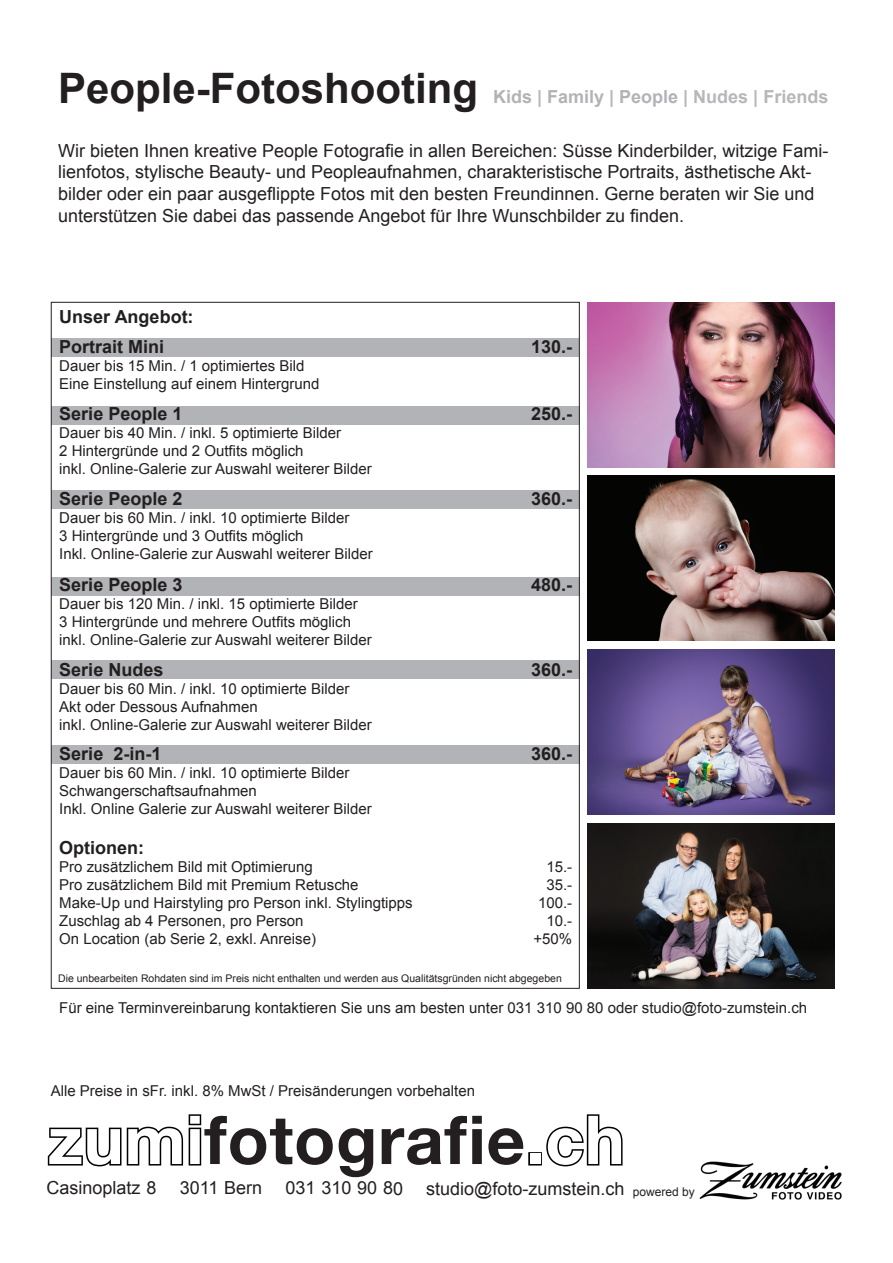
<style>
.page{position:relative;width:893px;height:1263px;background:#fff}
.page>*{position:absolute;margin:0;border:0;box-sizing:border-box;transform-origin:0 0}
.t1{font:700 67.5px "Helvetica Neue";letter-spacing:.01em;color:#231f20}
.t2{font:700 42px "Arial";color:#231f20}
.t3{font:18px/21.6px "Arial";color:#231f20}
.t4{font:700 18px/30.6px "Arial";color:#231f20}
.t5{font:700 18px "Arial";color:#b2b3b7}
.t6{font:15px/18px "Arial";color:#231f20}
.t7{font:10.5px "Arial";color:#231f20}
.s1{color:#b6b7bb}
.s2{color:#fff}
.s3{font-size:12px}
</style>
<div class="page">
<div style="left:51px;top:577px;width:528px;height:18px;background:#b2b3b7"></div>
<div style="left:51px;top:490px;width:528px;height:19px;background:#b2b3b7"></div>
<div style="left:51px;top:660px;width:528px;height:19px;background:#b2b3b7"></div>
<div style="left:51px;top:745px;width:529px;height:18px;background:#b2b3b7"></div>
<div style="left:51px;top:406px;width:529px;height:18px;background:#b2b3b7"></div>
<div style="left:51px;top:338px;width:528px;height:18px;background:#b2b3b7"></div>
<svg style="left:47px;top:1114px;width:155px;height:53px"></svg>
<div style="left:528px;top:1152px;width:14px;height:13px;border:3px solid #000"></div>
<svg style="left:546px;top:1114px;width:77px;height:53px"></svg>
<img style="left:699px;top:1161px;width:143px;height:38px">
<img style="left:588px;top:303px;width:247px;height:164px">
<img style="left:588px;top:650px;width:247px;height:165px">
<img style="left:588px;top:476px;width:247px;height:165px">
<img style="left:588px;top:824px;width:247px;height:165px">
<h2 class="t2" style="left:58px;top:60px;width:422px">People-Fotoshooting</h2>
<p class="t5" style="left:493px;top:85px;width:337px">Kids <span class="s1">|</span> Family <span class="s1">|</span> People <span class="s1">| Nudes | Friends</span></p>
<p class="t3" style="left:58px;top:140px;width:772px">Wir bieten Ihnen kreative People Fotografie in allen Bereichen: Süsse Kinderbilder, witzige Fami&shy;lienfotos, stylische Beauty- und Peopleaufnahmen, charakteristische Portraits, ästhetische Akt&shy;bilder oder ein paar ausgeflippte Fotos mit den besten Freundinnen. Gerne beraten wir Sie und unterstützen Sie dabei das passende Angebot für Ihre Wunschbilder zu finden.</p>
<p class="t4" style="left:59px;top:302px;width:136px">Unser Angebot:<br>Portrait Mini</p>
<p class="t4" style="left:531px;top:332px;width:43px">130.-</p>
<p class="t6" style="left:59px;top:357px;width:262px">Dauer bis 15 Min. / 1 optimiertes Bild<br>Eine Einstellung auf einem Hintergrund</p>
<p class="t4" style="left:59px;top:399px;width:125px">Serie People 1</p>
<p class="t4" style="left:531px;top:399px;width:43px">250.-</p>
<p class="t6" style="left:59px;top:424px;width:314px">Dauer bis 40 Min. / inkl. 5 optimierte Bilder<br>2 Hintergründe und 2 Outfits möglich<br>inkl. Online-Galerie zur Auswahl weiterer Bilder</p>
<p class="t4" style="left:59px;top:483px;width:125px">Serie People 2</p>
<p class="t4" style="left:531px;top:483px;width:43px">360.-</p>
<p class="t6" style="left:59px;top:508px;width:315px">Dauer bis 60 Min. / inkl. 10 optimierte Bilder<br>3 Hintergründe und 3 Outfits möglich<br>Inkl. Online-Galerie zur Auswahl weiterer Bilder</p>
<p class="t4" style="left:59px;top:570px;width:125px">Serie People 3</p>
<p class="t4" style="left:531px;top:570px;width:43px">480.-</p>
<p class="t6" style="left:59px;top:595px;width:314px">Dauer bis 120 Min. / inkl. 15 optimierte Bilder<br>3 Hintergründe und mehrere Outfits möglich inkl. Online-Galerie zur Auswahl weiterer Bilder</p>
<p class="t4" style="left:59px;top:654px;width:106px">Serie Nudes</p>
<p class="t4" style="left:531px;top:654px;width:43px">360.-</p>
<p class="t6" style="left:59px;top:679px;width:314px">Dauer bis 60 Min. / inkl. 10 optimierte Bilder<br>Akt oder Dessous Aufnahmen<br>inkl. Online-Galerie zur Auswahl weiterer Bilder</p>
<p class="t4" style="left:59px;top:739px;width:104px">Serie 2-in-1</p>
<p class="t4" style="left:531px;top:739px;width:43px">360.-</p>
<p class="t6" style="left:59px;top:764px;width:314px">Dauer bis 60 Min. / inkl. 10 optimierte Bilder<br>Schwangerschaftsaufnahmen<br>Inkl. Online Galerie zur Auswahl weiterer Bilder</p>
<p class="t4" style="left:59px;top:833px;width:86px">Optionen:</p>
<p class="t6" style="left:59px;top:858px;width:255px">Pro zusätzlichem Bild mit Optimierung</p>
<p class="t6" style="left:546px;top:858px;width:27px">15.-</p>
<p class="t6" style="left:59px;top:876px;width:301px">Pro zusätzlichem Bild mit Premium Retusche</p>
<p class="t6" style="left:546px;top:876px;width:27px">35.-</p>
<p class="t6" style="left:59px;top:894px;width:355px">Make-Up und Hairstyling pro Person inkl. Stylingtipps</p>
<p class="t6" style="left:538px;top:894px;width:36px">100.-</p>
<p class="t6" style="left:59px;top:912px;width:246px">Zuschlag ab 4 Personen, pro Person</p>
<p class="t6" style="left:546px;top:912px;width:27px">10.-</p>
<p class="t6" style="left:59px;top:930px;width:258px">On Location (ab Serie 2, exkl. Anreise)</p>
<p class="t6" style="left:533px;top:930px;width:40px">+50%</p>
<p class="t7" style="left:58px;top:971px;width:505px">Die unbearbeiten Rohdaten sind im Preis nicht enthalten und werden aus Qualitätsgründen nicht abgegeben</p>
<p class="t6" style="left:59px;top:999px;width:749px">Für eine Terminvereinbarung kontaktieren Sie uns am besten unter 031 310 90 80 oder studio@foto-zumstein.ch</p>
<p class="t6" style="left:51px;top:1082px;width:426px">Alle Preise in sFr. inkl. 8% MwSt / Preisänderungen vorbehalten</p>
<h1 class="t1" style="left:48px;top:1087px;width:578px"><span class="s2">zumi</span>fotografie<span class="s2">.ch</span></h1>
<p class="t3" style="left:47px;top:1177px;width:111px">Casinoplatz 8</p>
<p class="t3" style="left:180px;top:1177px;width:84px">3011 Bern</p>
<p class="t3" style="left:285px;top:1177px;width:119px">031 310 90 80</p>
<p class="t3" style="left:426px;top:1178px;width:270px">studio@foto-zumstein.ch <span class="s3">powered by</span></p>
</div>
